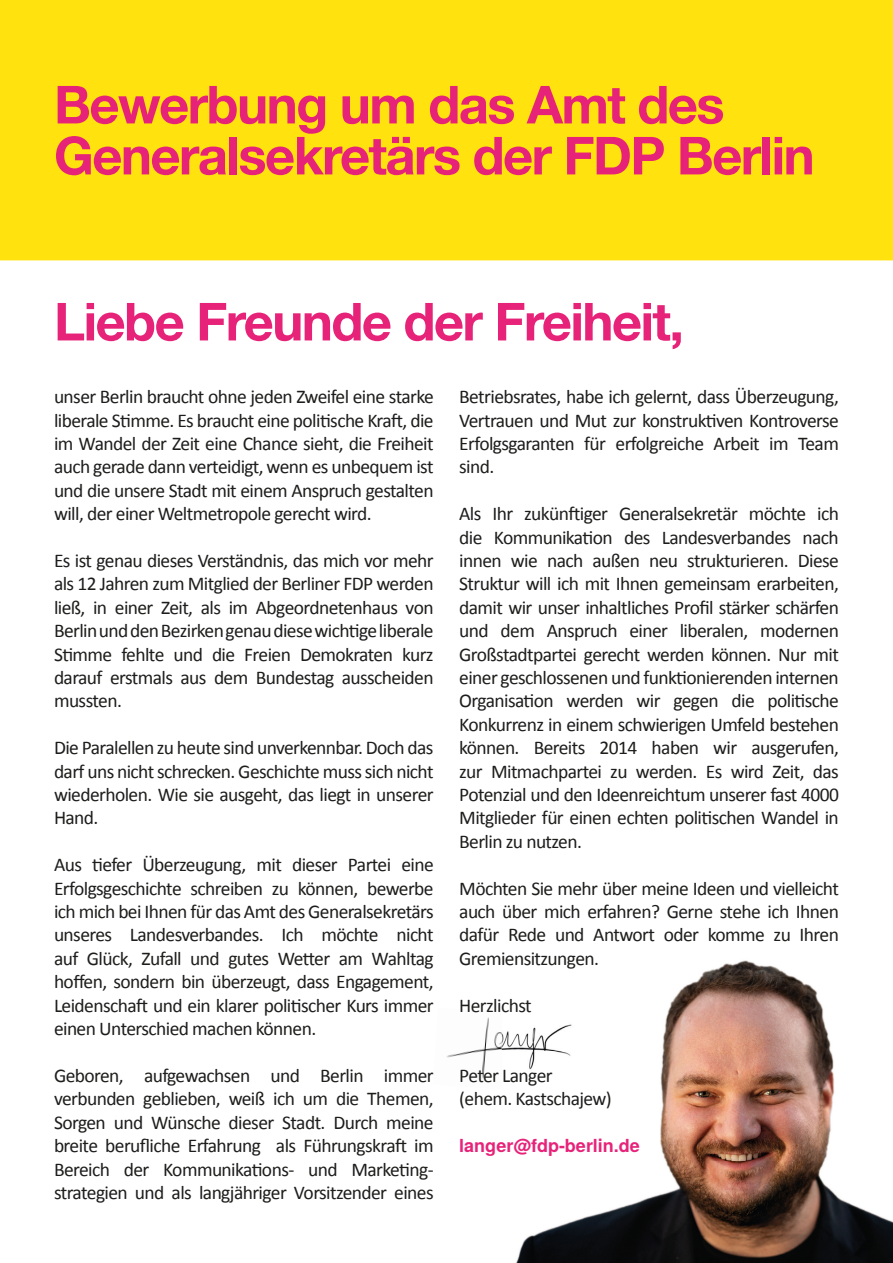
<style>
.page{position:relative;width:893px;height:1263px;background:#fff}
.page>*{position:absolute;margin:0;border:0;box-sizing:border-box;transform-origin:0 0}
.t1{font:700 52.5px/51px "Helvetica Neue LT Pro";letter-spacing:-.03em;color:#e72379}
.t2{font:19.5px/23.4px "Calibri";letter-spacing:-.03em;color:#1d1d1b;text-align:justify}
.t3{font:700 18px "Te X Gyre Heros";color:#e72379}
</style>
<div class="page">
<div style="left:1px;top:1px;width:891px;height:259px;background:#ffe20e"></div>
<div style="left:0;top:0;width:893px;height:260px;border:2px solid #ffe20e"></div>
<img style="left:446px;top:1017px;width:56px;height:62px">
<img style="left:516px;top:960px;width:377px;height:303px">
<img style="left:502px;top:1012px;width:113px;height:84px">
<h1 class="t1" style="left:54px;top:78px;width:762px">Bewerbung um das Amt des<br>Generalsekretärs der FDP Berlin</h1>
<h1 class="t1" style="left:54px;top:295px;width:631px">Liebe Freunde der Freiheit,</h1>
<p class="t2" style="left:54px;top:384px;width:381px">unser Berlin braucht ohne jeden Zweifel eine starke liberale Stimme. Es braucht eine politische Kraft, die im Wandel der Zeit eine Chance sieht, die Freiheit auch gerade dann verteidigt, wenn es unbequem ist und die unsere Stadt mit einem Anspruch gestalten will, der einer Weltmetropole gerecht wird.</p>
<p class="t2" style="left:54px;top:548px;width:381px">Es ist genau dieses Verständnis, das mich vor mehr als 12 Jahren zum Mitglied der Berliner FDP werden ließ, in einer Zeit, als im Abgeordnetenhaus von Berlin und den Bezirken genau diese wichtige liberale Stimme fehlte und die Freien Demokraten kurz darauf erstmals aus dem Bundestag ausscheiden mussten.</p>
<p class="t2" style="left:54px;top:735px;width:381px">Die Paralellen zu heute sind unverkennbar. Doch das darf uns nicht schrecken. Geschichte muss sich nicht wiederholen. Wie sie ausgeht, das liegt in unserer Hand.</p>
<p class="t2" style="left:54px;top:852px;width:381px">Aus tiefer Überzeugung, mit dieser Partei eine Erfolgsgeschichte schreiben zu können, bewerbe ich mich bei Ihnen für das Amt des Generalsekretärs unseres Landesverbandes. Ich möchte nicht auf Glück, Zufall und gutes Wetter am Wahltag hoffen, sondern bin überzeugt, dass Engagement, Leidenschaft und ein klarer politischer Kurs immer einen Unterschied machen können.</p>
<p class="t2" style="left:54px;top:1063px;width:381px">Geboren, aufgewachsen und Berlin immer verbunden geblieben, weiß ich um die Themen, Sorgen und Wünsche dieser Stadt. Durch meine breite berufliche Erfahrung als Führungskraft im Bereich der Kommunikations- und Marketing&shy;strategien und als langjähriger Vorsitzender eines</p>
<p class="t2" style="left:459px;top:384px;width:381px">Betriebsrates, habe ich gelernt, dass Überzeugung, Vertrauen und Mut zur konstruktiven Kontroverse Erfolgsgaranten für erfolgreiche Arbeit im Team sind.</p>
<p class="t2" style="left:459px;top:501px;width:381px">Als Ihr zukünftiger Generalsekretär möchte ich die Kommunikation des Landesverbandes nach innen wie nach außen neu strukturieren. Diese Struktur will ich mit Ihnen gemeinsam erarbeiten, damit wir unser inhaltliches Profil stärker schärfen und dem Anspruch einer liberalen, modernen Großstadtpartei gerecht werden können. Nur mit einer geschlossenen und funktionierenden internen Organisation werden wir gegen die politische Konkurrenz in einem schwierigen Umfeld bestehen können. Bereits 2014 haben wir ausgerufen, zur Mitmachpartei zu werden. Es wird Zeit, das Potenzial und den Ideenreichtum unserer fast 4000<br>Mitglieder für einen echten politischen Wandel in Berlin zu nutzen.</p>
<p class="t2" style="left:459px;top:876px;width:381px">Möchten Sie mehr über meine Ideen und vielleicht auch über mich erfahren? Gerne stehe ich Ihnen dafür Rede und Antwort oder komme zu Ihren Gremiensitzungen.</p>
<p class="t2" style="left:459px;top:993px;width:74px">Herzlichst</p>
<p class="t2" style="left:459px;top:1063px;width:154px">Peter Langer<br>(ehem. Kastschajew)</p>
<p class="t3" style="left:459px;top:1131px;width:182px">langer@fdp-berlin.de</p>
</div>
